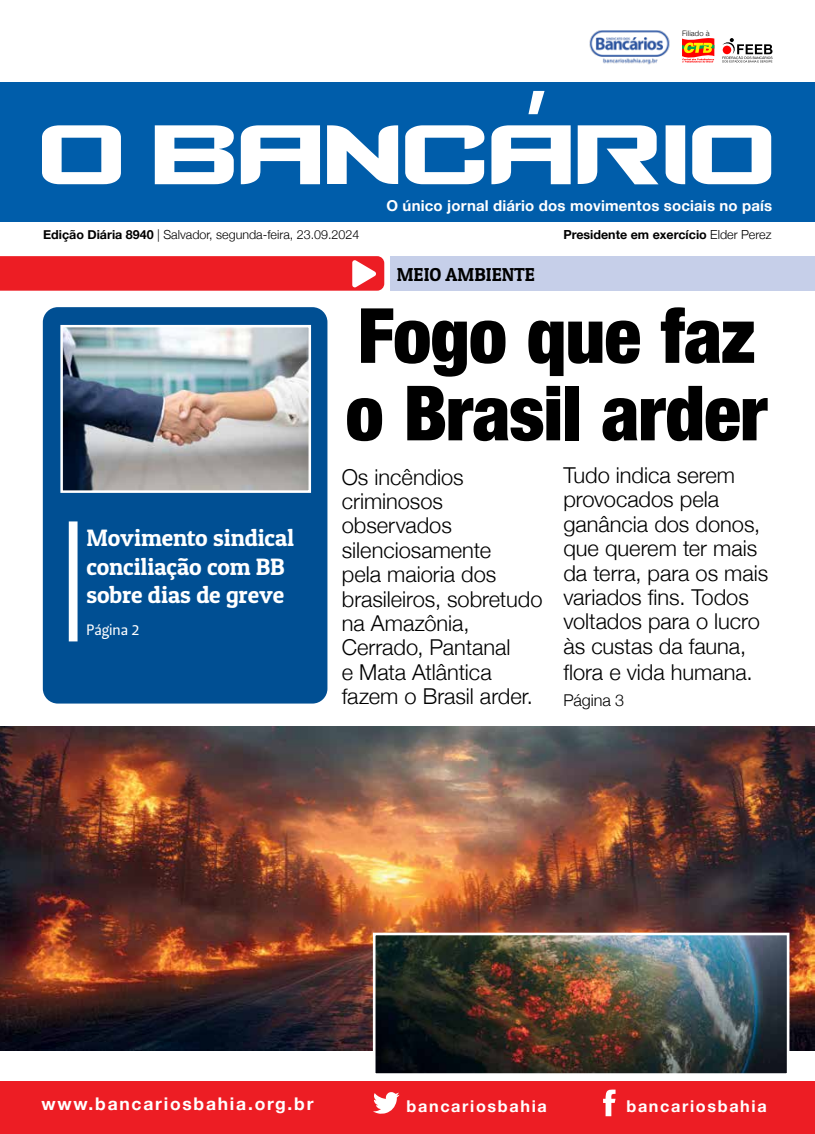
<style>
.page{position:relative;width:815px;height:1134px;background:#fff}
.page>*{position:absolute;margin:0;border:0;box-sizing:border-box;transform-origin:0 0}
.t1{font:117.5px "Counter Strike";color:#fff}
.t2{font:900 condensed 76.25px/77.5px "Helvetica Neue";letter-spacing:-.015em;color:#000}
.t3{font:23.75px/28.8px "Patua One";letter-spacing:-.005em;color:#fff}
.t4{font:300 21.88px/24.4px "Helvetica Neue";color:#000}
.t5{font:18.75px "Patua One";color:#000}
.t6{font:700 17.5px "Helvetica Neue";letter-spacing:.1em;color:#fff}
.t7{font:700 16.25px "Helvetica Neue";letter-spacing:.1em;color:#fff}
.t8{font:300 16.25px "Helvetica Neue";letter-spacing:-.005em;color:#000}
.t9{font:700 15px "Helvetica Neue";letter-spacing:.01em;color:#fff}
.t10{font:15px "Leitura Sans Grot 2";letter-spacing:-.01em;color:#fff}
.t11{font:300 12.5px "Helvetica Neue";color:#000}
.t12{font:700 12.5px "Helvetica Neue";color:#000}
.t13{font:300 7.5px "Helvetica Neue";letter-spacing:.025em;color:#000}
.s1{font-weight:700}
.s2{font-weight:300}
.s3{font-size:22.5px}
</style>
<div class="page">
<div style="left:0;top:1082px;width:815px;height:52px;background:#ed1d24"></div>
<svg style="left:722px;top:38px;width:50px;height:24px"></svg>
<svg style="left:682px;top:38px;width:32px;height:24px"></svg>
<div style="left:0;top:83px;width:815px;height:139px;background:#005daa"></div>
<img style="left:589px;top:30px;width:81px;height:35px">
<svg style="left:373px;top:1092px;width:27px;height:22px"></svg>
<svg style="left:603px;top:1089px;width:13px;height:27px"></svg>
<div style="left:43px;top:307px;width:284px;height:396px;background:#004f93;border-radius:15px"></div>
<div style="left:390px;top:256px;width:425px;height:35px;background:#c6cfe9"></div>
<svg style="left:0;top:256px;width:384px;height:35px;background:#ed262d"></svg>
<div style="left:69px;top:521px;width:9px;height:120px;background:#fff"></div>
<img style="left:0;top:726px;width:815px;height:325px">
<img style="left:63px;top:328px;width:245px;height:162px">
<div style="left:60px;top:325px;width:251px;height:168px;border:2px solid #fff"></div>
<img style="left:377px;top:937px;width:408px;height:135px">
<div style="left:373px;top:933px;width:416px;height:143px;border:3px solid #fff"></div>
<p class="t13" style="left:682px;top:29px;width:29px">Filiado à</p>
<h1 class="t1" style="left:38px;top:82px;width:738px">O BANCÁRIO</h1>
<p class="t9" style="left:386px;top:197px;width:387px">O único jornal diário dos movimentos sociais no país</p>
<p class="t11" style="left:43px;top:227px;width:318px"><span class="s1">Edição Diária 8940</span> | Salvador, segunda-feira, 23.09.2024</p>
<p class="t5" style="left:397px;top:263px;width:140px">MEIO AMBIENTE</p>
<p class="t12" style="left:563px;top:226px;width:210px">Presidente em exercício <span class="s2">Elder Perez</span></p>
<p class="t3" style="left:87px;top:523px;width:209px">Movimento sindical conciliação com BB sobre dias de greve</p>
<p class="t10" style="left:87px;top:621px;width:55px">Página 2</p>
<h2 class="t2" style="left:346px;top:296px;width:423px">Fogo que faz o Brasil arder</h2>
<p class="t4" style="left:342px;top:464px;width:202px">Os incêndios criminosos observados silenciosamente<br>pela maioria dos brasileiros, sobretudo na Amazônia,<br>Cerrado, Pantanal<br>e Mata Atlântica fazem o Brasil arder.</p>
<p class="t4" style="left:563px;top:463px;width:206px">Tudo indica serem provocados pela ganância dos donos, que querem ter mais da terra, para os mais variados fins. Todos voltados para o lucro às custas da fauna,</p>
<p class="t4" style="left:563px;top:659px;width:191px">flora e vida humana<span class="s3">.</span></p>
<p class="t8" style="left:563px;top:690px;width:62px">Página 3</p>
<p class="t6" style="left:42px;top:1093px;width:273px">www.bancariosbahia.org.br</p>
<p class="t7" style="left:407px;top:1096px;width:142px">bancariosbahia</p>
<p class="t7" style="left:626px;top:1096px;width:142px">bancariosbahia</p>
</div>
